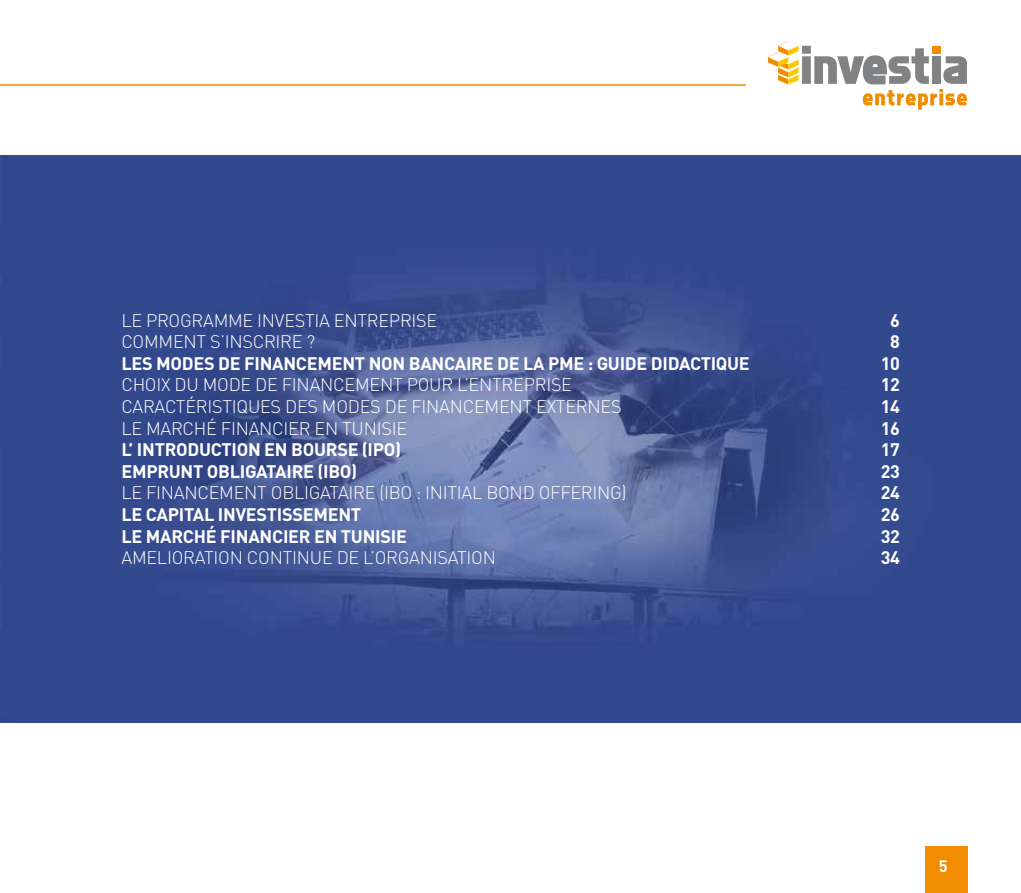
<style>
.page{position:relative;width:1021px;height:893px;background:#fff}
.page>*{position:absolute;margin:0;border:0;box-sizing:border-box;transform-origin:0 0}
.t1{font:300 18px "DIN Pro";letter-spacing:-.015em;color:#fff}
.t2{font:700 18px "DIN Pro";letter-spacing:-.015em;color:#fff}
.t3{font:700 16.5px "DIN Pro";color:#fff}
</style>
<div class="page">
<svg style="left:768px;top:41px;width:198px;height:69px"></svg>
<hr style="left:0;top:84px;width:746px;height:2px;background:#f28c00">
<div style="left:925px;top:846px;width:42px;height:47px;background:#f28c00"></div>
<img style="left:0;top:155px;width:1020px;height:568px">
<p class="t1" style="left:121px;top:308px;width:317px">LE PROGRAMME INVESTIA ENTREPRISE</p>
<p class="t2" style="left:890px;top:308px;width:11px">6</p>
<p class="t1" style="left:121px;top:329px;width:195px">COMMENT S’INSCRIRE ?</p>
<p class="t2" style="left:890px;top:329px;width:11px">8</p>
<p class="t2" style="left:121px;top:351px;width:630px">LES MODES DE FINANCEMENT NON BANCAIRE DE LA PME : GUIDE DIDACTIQUE</p>
<p class="t2" style="left:880px;top:351px;width:21px">10</p>
<p class="t1" style="left:121px;top:373px;width:452px">CHOIX DU MODE DE FINANCEMENT POUR L’ENTREPRISE</p>
<p class="t2" style="left:880px;top:373px;width:21px">12</p>
<p class="t1" style="left:121px;top:394px;width:501px">CARACTÉRISTIQUES DES MODES DE FINANCEMENT EXTERNES</p>
<p class="t2" style="left:880px;top:394px;width:21px">14</p>
<p class="t1" style="left:121px;top:416px;width:287px">LE MARCHÉ FINANCIER EN TUNISIE</p>
<p class="t2" style="left:880px;top:416px;width:21px">16</p>
<p class="t2" style="left:121px;top:437px;width:281px">L’ INTRODUCTION EN BOURSE (IPO)</p>
<p class="t2" style="left:880px;top:437px;width:21px">17</p>
<p class="t2" style="left:121px;top:459px;width:237px">EMPRUNT OBLIGATAIRE (IBO)</p>
<p class="t2" style="left:880px;top:459px;width:21px">23</p>
<p class="t1" style="left:121px;top:481px;width:507px">LE FINANCEMENT OBLIGATAIRE (IBO : INITIAL BOND OFFERING)</p>
<p class="t2" style="left:880px;top:481px;width:21px">24</p>
<p class="t2" style="left:121px;top:502px;width:241px">LE CAPITAL INVESTISSEMENT</p>
<p class="t2" style="left:880px;top:502px;width:21px">26</p>
<p class="t2" style="left:121px;top:524px;width:287px">LE MARCHÉ FINANCIER EN TUNISIE</p>
<p class="t2" style="left:880px;top:524px;width:21px">32</p>
<p class="t1" style="left:121px;top:545px;width:376px">AMELIORATION CONTINUE DE L’ORGANISATION</p>
<p class="t2" style="left:880px;top:545px;width:21px">34</p>
<p class="t3" style="left:938px;top:855px;width:10px">5</p>
</div>
